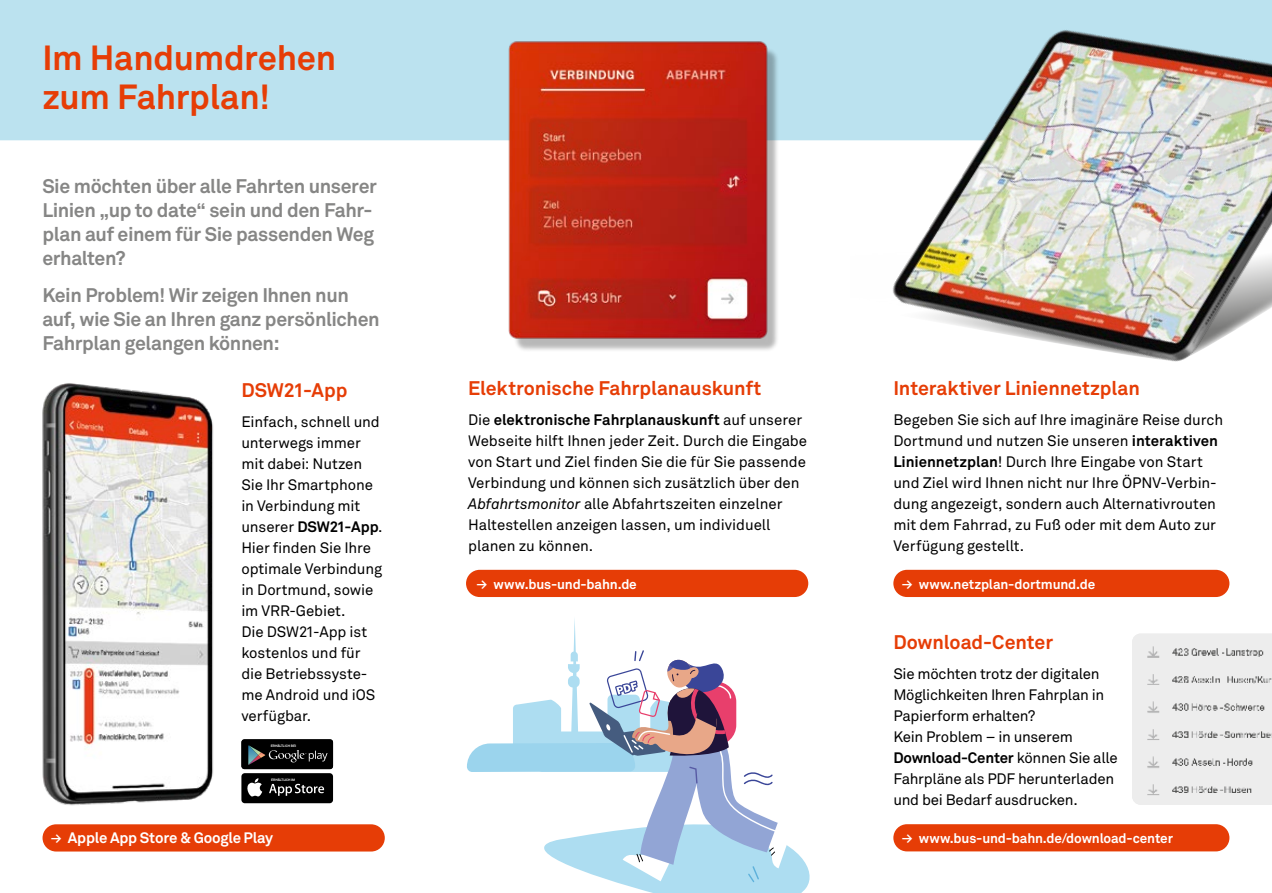
<style>
.page{position:relative;width:1272px;height:893px;background:#fff}
.page>*{position:absolute;margin:0;border:0;box-sizing:border-box;transform-origin:0 0}
.t1{font:700 34.5px/39px "Akkurat";letter-spacing:-.01em;color:#e63d06}
.t2{font:700 19.5px/24px "Akkurat";letter-spacing:-.02em;color:#868685}
.t3{font:700 19.5px "Akkurat";letter-spacing:-.005em;color:#e63d06}
.t4{font:15px/21px "Akkurat";letter-spacing:-.005em;color:#000}
.t5{font:700 15px "Akkurat";letter-spacing:-.015em;color:#fff}
.t6{font:700 13.5px "Akkurat";letter-spacing:-.01em;color:#fff}
.t7{font:700 3.3px "Akkurat";color:#fff}
.s1{font-weight:700}
.s2{font-size:13.5px}
.s3{font-style:italic}
</style>
<div class="page">
<img style="left:42px;top:383px;width:221px;height:469px">
<div style="left:0;top:0;width:1271px;height:140px;background:#bbe2ef"></div>
<div style="left:466px;top:570px;width:342px;height:27px;background:#e63d06;border-radius:14px"></div>
<div style="left:893px;top:824px;width:336px;height:27px;background:#e63d06;border-radius:14px"></div>
<div style="left:893px;top:570px;width:336px;height:27px;background:#e63d06;border-radius:14px"></div>
<div style="left:43px;top:824px;width:342px;height:27px;background:#e63d06;border-radius:14px"></div>
<svg style="left:467px;top:619px;width:343px;height:274px"></svg>
<div style="left:513px;top:47px;width:266px;height:304px;background:#000;opacity:.28"></div>
<img style="left:505px;top:41px;width:266px;height:303px">
<img style="left:850px;top:30px;width:421px;height:332px">
<svg style="left:241px;top:739px;width:92px;height:30px"></svg>
<div style="left:241px;top:773px;width:92px;height:30px;background:#000;border-radius:3px"></div>
<svg style="left:247px;top:778px;width:78px;height:19px"></svg>
<img style="left:1132px;top:634px;width:139px;height:171px">
<h1 class="t1" style="left:43px;top:38px;width:295px">Im Handumdrehen zum Fahrplan!</h1>
<h2 class="t2" style="left:42px;top:174px;width:336px">Sie möchten über alle Fahrten unserer<br>Linien „up to date“ sein und den Fahr&shy;plan auf einem für Sie passenden Weg erhalten?</h2>
<h2 class="t2" style="left:42px;top:283px;width:339px">Kein Problem! Wir zeigen Ihnen nun auf, wie Sie an Ihren ganz persönlichen<br>Fahrplan gelangen können:</h2>
<h2 class="t3" style="left:241px;top:378px;width:108px">DSW21-App</h2>
<p class="t4" style="left:241px;top:411px;width:143px">Einfach, schnell und unterwegs immer mit dabei: Nutzen<br>Sie Ihr Smartphone in Verbindung mit unserer <span class="s1">DSW21-App</span>.<br>Hier finden Sie Ihre optimale Verbindung in Dortmund, sowie im VRR-Gebiet.<br>Die DSW21-App ist kostenlos und für die Betriebssyste&shy;me Android und iOS verfügbar.</p>
<p class="t7" style="left:271px;top:743px;width:27px">ERHÄLTLICH BEI</p>
<p class="t7" style="left:271px;top:777px;width:26px">ERHÄLTLICH IM</p>
<p class="t5" style="left:51px;top:828px;width:224px"><span class="s2">≥</span> Apple App Store &amp; Google Play</p>
<h2 class="t3" style="left:468px;top:376px;width:295px">Elektronische Fahrplanauskunft</h2>
<p class="t4" style="left:468px;top:409px;width:340px">Die <span class="s1">elektronische Fahrplanauskunft</span> auf unserer Webseite hilft Ihnen jeder Zeit. Durch die Eingabe von Start und Ziel finden Sie die für Sie passende Verbindung und können sich zusätzlich über den <span class="s3">Abfahrtsmonitor</span> alle Abfahrtszeiten einzelner Haltestellen anzeigen lassen, um individuell planen zu können.</p>
<p class="t6" style="left:476px;top:575px;width:162px">≥ www.bus-und-bahn.de</p>
<h2 class="t3" style="left:893px;top:376px;width:248px">Interaktiver Liniennetzplan</h2>
<p class="t4" style="left:893px;top:409px;width:331px">Begeben Sie sich auf Ihre imaginäre Reise durch Dortmund und nutzen Sie unseren <span class="s1">interaktiven Liniennetzplan</span>! Durch Ihre Eingabe von Start und Ziel wird Ihnen nicht nur Ihre ÖPNV-Verbin&shy;dung angezeigt, sondern auch Alternativrouten mit dem Fahrrad, zu Fuß oder mit dem Auto zur Verfügung gestellt.</p>
<p class="t6" style="left:901px;top:575px;width:195px">≥ www.netzplan-dortmund.de</p>
<h2 class="t3" style="left:893px;top:630px;width:161px">Download-Center</h2>
<p class="t4" style="left:893px;top:663px;width:226px">Sie möchten trotz der digitalen<br>Möglichkeiten Ihren Fahrplan in<br>Papierform erhalten?<br>Kein Problem – in unserem<br><span class="s1">Download-Center</span> können Sie alle<br>Fahrpläne als PDF herunterladen und bei Bedarf ausdrucken.</p>
<p class="t6" style="left:901px;top:829px;width:272px">≥ www.bus-und-bahn.de/download-center</p>
</div>
